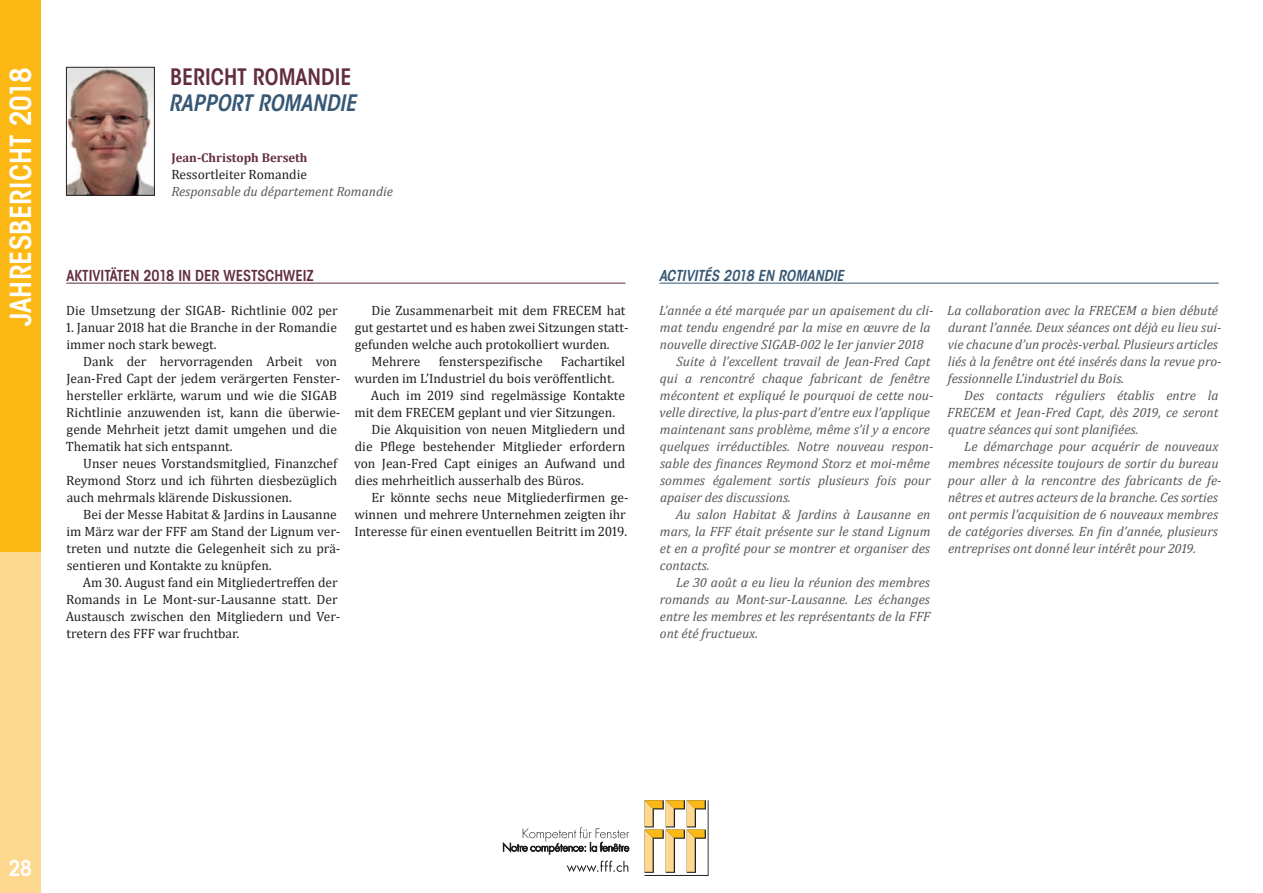
<style>
.page{position:relative;width:1263px;height:893px;background:#fff}
.page>*{position:absolute;margin:0;border:0;box-sizing:border-box;transform-origin:0 0}
.t1{font:600 condensed 28.8px "ITC Avant Garde Std";letter-spacing:.01em;color:#fff}
.t2{font:600 condensed 22.5px "ITC Avant Garde Std";color:#632d40}
.t3{font:italic 600 condensed 22.5px "ITC Avant Garde Std";color:#375874}
.t4{font:600 condensed 21.6px "ITC Avant Garde Std";color:#fff}
.t5{font:600 condensed 15px "ITC Avant Garde Std";color:#632d40}
.t6{font:italic 600 condensed 15px "ITC Avant Garde Std";color:#375874}
.t7{font:italic 13.5px/17px "Cambria";color:#57585a}
.t8{font:13.5px/17px "Cambria";color:#231f20}
.t9{font:700 12.75px "Cambria";color:#632d40}
</style>
<div class="page">
<div style="left:0;top:0;width:41px;height:553px;background:#fcb814"></div>
<div style="left:0;top:553px;width:41px;height:340px;background:#fed88f"></div>
<svg style="left:644px;top:800px;width:64px;height:76px"></svg>
<svg style="left:503px;top:827px;width:126px;height:27px"></svg>
<svg style="left:567px;top:861px;width:61px;height:11px"></svg>
<img style="left:68px;top:69px;width:84px;height:124px">
<div style="left:66px;top:67px;width:88px;height:128px;border:1px solid #231f20"></div>
<hr style="left:659px;top:283px;width:560px;height:1px;background:#375874">
<hr style="left:66px;top:283px;width:559px;height:1px;background:#632d40">
<h1 class="t1" style="left:3px;top:326px;width:261px;rotate:-90deg">JAHRESBERICHT 2018</h1>
<h2 class="t2" style="left:170px;top:63px;width:12px">BERICH</h2>
<h2 class="t2" style="left:237px;top:63px;width:106px">T ROMANDIE</h2>
<h2 class="t3" style="left:169px;top:88px;width:14px">RAPPORT</h2>
<h2 class="t3" style="left:258px;top:88px;width:100px">ROMANDIE</h2>
<p class="t9" style="left:171px;top:148px;width:138px">Jean-Christoph Berseth</p>
<p class="t8" style="left:171px;top:165px;width:137px">Ressortleiter Romandie</p>
<p class="t7" style="left:171px;top:182px;width:223px">Responsable du département Romandie</p>
<p class="t5" style="left:67px;top:266px;width:248px">AKTIVITÄTEN 2018 IN DER WESTSCHWEIZ</p>
<p class="t6" style="left:659px;top:266px;width:186px">AC TIVI TÉS 2018 EN ROMANDIE</p>
<p class="t8" style="left:66px;top:302px;width:273px">Die Umsetzung der SIGAB- Richtlinie 002 per</p>
<p class="t8" style="left:66px;top:319px;width:272px">1. Januar 2018 hat die Branche in der Romandie immer noch stark bewegt.</p>
<p class="t8" style="left:66px;top:353px;width:276px;text-indent:17px">Dank der hervorragenden Arbeit von Jean-Fred Capt der jedem verärgerten Fenster&shy;hersteller erklärte, warum und wie die SIGAB Richtlinie anzuwenden ist, kann die überwie&shy;gende Mehrheit jetzt damit umgehen und die Thematik hat sich entspannt.</p>
<p class="t8" style="left:66px;top:455px;width:272px;text-align:justify;text-indent:17px">Unser neues Vorstandsmitglied, Finanzchef Reymond Storz und ich führten diesbezüglich auch mehrmals klärende Diskussionen.</p>
<p class="t8" style="left:67px;top:506px;width:275px;text-indent:17px">Bei der Messe Habitat &amp; Jardins in Lausanne im März war der FFF am Stand der Lignum ver&shy;treten und nutzte die Gelegenheit sich zu prä&shy;sentieren und Kontakte zu knüpfen.</p>
<p class="t8" style="left:66px;top:574px;width:276px;text-indent:17px">Am 30. August fand ein Mitgliedertreffen der Romands in Le Mont-sur-Lausanne statt. Der Austausch zwischen den Mitgliedern und Ver&shy;tretern des FFF war fruchtbar.</p>
<p class="t8" style="left:371px;top:302px;width:256px">Die Zusammenarbeit mit dem FRECEM hat</p>
<p class="t8" style="left:355px;top:319px;width:275px">gut gestartet und es haben zwei Sitzungen statt-</p>
<p class="t8" style="left:355px;top:336px;width:256px">gefunden welche auch protokolliert wurden.</p>
<p class="t8" style="left:371px;top:353px;width:50px">Mehrere</p>
<p class="t8" style="left:439px;top:353px;width:105px">fensterspezifische</p>
<p class="t8" style="left:561px;top:353px;width:66px">Fachartikel</p>
<p class="t8" style="left:354px;top:370px;width:262px">wurden im L’Industriel du bois veröffentlicht.</p>
<p class="t8" style="left:371px;top:387px;width:256px">Auch im 2019 sind regelmässige Kontakte</p>
<p class="t8" style="left:355px;top:404px;width:262px">mit dem FRECEM geplant und vier Sitzungen.</p>
<p class="t8" style="left:371px;top:421px;width:255px">Die Akquisition von neuen Mitgliedern und</p>
<p class="t8" style="left:355px;top:438px;width:272px">die Pflege bestehender Mitglieder erfordern</p>
<p class="t8" style="left:354px;top:455px;width:272px">von Jean-Fred Capt einiges an Aufwand und</p>
<p class="t8" style="left:355px;top:472px;width:231px">dies mehrheitlich ausserhalb des Büros.</p>
<p class="t8" style="left:371px;top:489px;width:259px">Er könnte sechs neue Mitgliederfirmen ge-</p>
<p class="t8" style="left:354px;top:506px;width:273px">winnen und mehrere Unternehmen zeigten ihr</p>
<p class="t8" style="left:354px;top:523px;width:274px">Interesse für einen eventuellen Beitritt im 2019.</p>
<p class="t7" style="left:659px;top:301px;width:276px">L’année a été marquée par un apaisement du cli-</p>
<p class="t7" style="left:660px;top:318px;width:272px">mat tendu engendré par la mise en œuvre de la</p>
<p class="t7" style="left:660px;top:335px;width:265px">nouvelle directive SIGAB-002 le 1er janvier 2018</p>
<p class="t7" style="left:677px;top:352px;width:255px">Suite à l’excellent travail de Jean-Fred Capt</p>
<p class="t7" style="left:660px;top:369px;width:272px">qui a rencontré chaque fabricant de fenêtre</p>
<p class="t7" style="left:660px;top:386px;width:275px">mécontent et expliqué le pourquoi de cette nou-</p>
<p class="t7" style="left:660px;top:403px;width:272px">velle directive, la plus-part d’entre eux l’applique</p>
<p class="t7" style="left:660px;top:420px;width:272px">maintenant sans problème, même s’il y a encore</p>
<p class="t7" style="left:660px;top:437px;width:275px">quelques irréductibles. Notre nouveau respon-</p>
<p class="t7" style="left:660px;top:454px;width:271px">sable des finances Reymond Storz et moi-même</p>
<p class="t7" style="left:660px;top:471px;width:272px">sommes également sortis plusieurs fois pour</p>
<p class="t7" style="left:660px;top:488px;width:132px">apaiser des discussions.</p>
<p class="t7" style="left:676px;top:505px;width:256px">Au salon Habitat &amp; Jardins à Lausanne en</p>
<p class="t7" style="left:660px;top:522px;width:272px">mars, la FFF était présente sur le stand Lignum</p>
<p class="t7" style="left:660px;top:539px;width:272px">et en a profité pour se montrer et organiser des</p>
<p class="t7" style="left:660px;top:556px;width:51px">contacts.</p>
<p class="t7" style="left:676px;top:573px;width:255px">Le 30 août a eu lieu la réunion des membres</p>
<p class="t7" style="left:660px;top:590px;width:272px">romands au Mont-sur-Lausanne. Les échanges</p>
<p class="t7" style="left:660px;top:607px;width:272px">entre les membres et les représentants de la FFF</p>
<p class="t7" style="left:660px;top:624px;width:100px">ont été fructueux.</p>
<p class="t7" style="left:947px;top:301px;width:276px">La collaboration avec la FRECEM a bien débuté durant l’année. Deux séances ont déjà eu lieu sui&shy;vie chacune d’un procès-verbal. Plusieurs articles liés à la fenêtre ont été insérés dans la revue pro&shy;fessionnelle L’industriel du Bois.</p>
<p class="t7" style="left:947px;top:386px;width:273px;text-align:justify;text-indent:17px">Des contacts réguliers établis entre la FRECEM et Jean-Fred Capt, dès 2019, ce seront quatre séances qui sont planifiées.</p>
<p class="t7" style="left:948px;top:437px;width:275px;text-indent:16px">Le démarchage pour acquérir de nouveaux membres nécessite toujours de sortir du bureau pour aller à la rencontre des fabricants de fe&shy;nêtres et autres acteurs de la branche. Ces sorties ont permis l’acquisition de 6 nouveaux membres de catégories diverses. En fin d’année, plusieurs entreprises ont donné leur intérêt pour 2019.</p>
<h3 class="t4" style="left:9px;top:855px;width:25px">28</h3>
</div>
